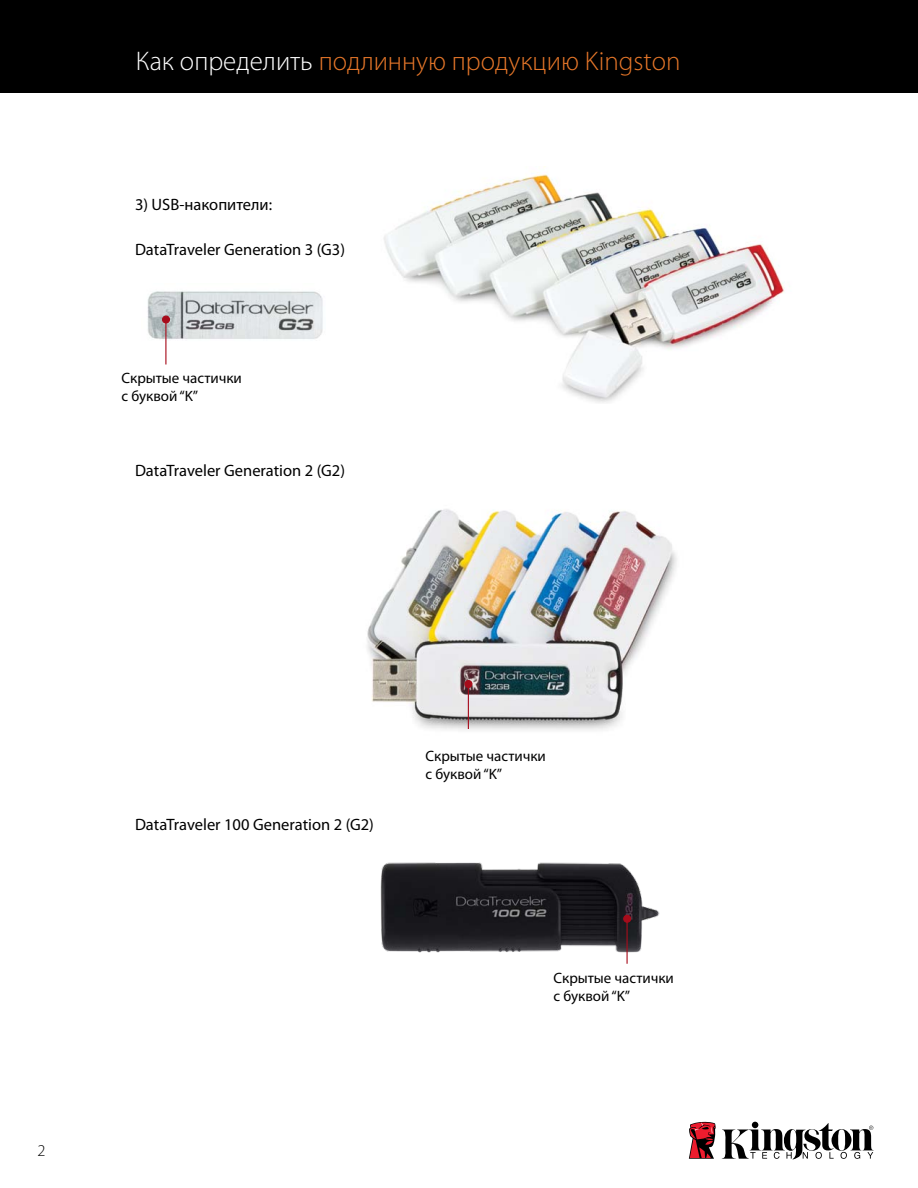
<style>
.page{position:relative;width:918px;height:1188px;background:#fff}
.page>*{position:absolute;margin:0;border:0;box-sizing:border-box;transform-origin:0 0}
.t1{font:300 27px "Myriad Pro";color:#e57629}
.t2{font:16.5px "Myriad Pro";color:#000}
.t3{font:300 16.5px "Myriad Pro";color:#000}
.t4{font:15px/18px "Myriad Pro";color:#000}
.s1{color:#fff}
</style>
<div class="page">
<div style="left:0;top:0;width:918px;height:93px;background:#000"></div>
<svg style="left:722px;top:1122px;width:152px;height:38px"></svg>
<svg style="left:689px;top:1122px;width:27px;height:37px"></svg>
<img style="left:384px;top:172px;width:400px;height:231px">
<img style="left:147px;top:291px;width:176px;height:58px">
<hr style="left:165px;top:320px;width:1px;height:44px;background:#a70c1b">
<div style="left:163px;top:316px;width:6px;height:7px;background:#a70c1b;border-radius:50%"></div>
<div style="left:162px;top:316px;width:8px;height:8px;border:1px solid #a70c1b;border-radius:50%"></div>
<img style="left:380px;top:862px;width:280px;height:101px">
<img style="left:367px;top:509px;width:310px;height:221px">
<hr style="left:468px;top:684px;width:1px;height:45px;background:#a70c1b">
<div style="left:465px;top:681px;width:7px;height:6px;background:#a70c1b;border-radius:50%"></div>
<div style="left:464px;top:680px;width:9px;height:8px;border:1px solid #a70c1b;border-radius:50%"></div>
<hr style="left:627px;top:919px;width:1px;height:45px;background:#a70c1b">
<div style="left:624px;top:915px;width:7px;height:7px;background:#a70c1b;border-radius:50%"></div>
<div style="left:623px;top:915px;width:8px;height:8px;border:1px solid #a70c1b;border-radius:50%"></div>
<h1 class="t1" style="left:136px;top:45px;width:546px"><span class="s1">Как определить</span> подлинную продукцию Kingston</h1>
<p class="t2" style="left:135px;top:195px;width:139px">3) USB-накопители:</p>
<p class="t2" style="left:135px;top:239px;width:212px">DataTraveler Generation 3 (G3)</p>
<p class="t4" style="left:122px;top:369px;width:122px">Скрытые частички с буквой “K”</p>
<p class="t2" style="left:135px;top:460px;width:212px">DataTraveler Generation 2 (G2)</p>
<p class="t3" style="left:38px;top:1141px;width:10px">2</p>
<p class="t2" style="left:135px;top:814px;width:241px">DataTraveler 100 Generation 2 (G2)</p>
<p class="t4" style="left:426px;top:747px;width:122px">Скрытые частички с буквой “K”</p>
<p class="t4" style="left:554px;top:969px;width:122px">Скрытые частички с буквой “K”</p>
</div>
